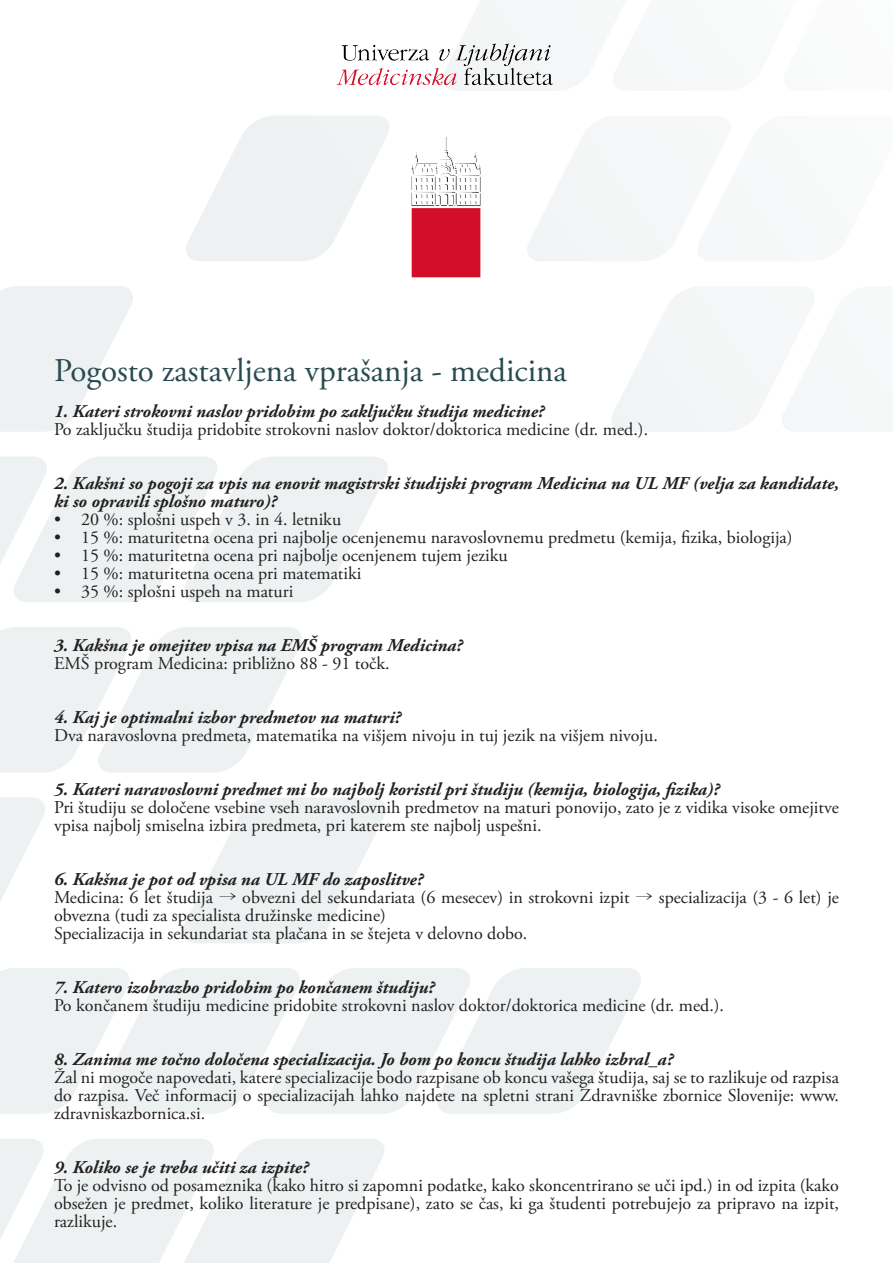
<style>
.page{position:relative;width:893px;height:1263px;background:#fff}
.page>*{position:absolute;margin:0;border:0;box-sizing:border-box;transform-origin:0 0}
.Paragraph{font:33px "Adobe Garamond Pro";color:#284b51}
.Paragraph-2{font:18px/18px "Adobe Garamond Pro";color:#231f20}
.Paragraph-3{font:italic 700 18px/18px "Adobe Garamond Pro";color:#231f20}
.s1{font-family:"Adobe Song Std";font-weight:300}
</style>
<div class="page">
<svg style="left:183px;top:798px;width:203px;height:145px"></svg>
<svg style="left:612px;top:287px;width:220px;height:145px"></svg>
<div style="left:465px;top:0;width:120px;height:90px;background:#f4f6f7"></div>
<svg style="left:562px;top:116px;width:151px;height:145px"></svg>
<svg style="left:186px;top:116px;width:144px;height:145px"></svg>
<svg style="left:0;top:457px;width:388px;height:145px"></svg>
<svg style="left:0;top:286px;width:133px;height:146px"></svg>
<svg style="left:0;top:627px;width:302px;height:146px"></svg>
<svg style="left:0;top:798px;width:45px;height:103px"></svg>
<svg style="left:0;top:1139px;width:384px;height:124px"></svg>
<svg style="left:0;top:968px;width:641px;height:146px"></svg>
<img style="left:330px;top:32px;width:232px;height:246px">
<p class="Paragraph" style="left:54px;top:350px;width:514px">Pogosto zastavljena vprašanja - medicina</p>
<p class="Paragraph-3" style="left:54px;top:402px;width:492px">1. Kateri strokovni naslov pridobim po zaključku študija medicine?</p>
<p class="Paragraph-2" style="left:54px;top:420px;width:596px">Po zaključku študija pridobite strokovni naslov doktor/doktorica medicine (dr. med.).</p>
<p class="Paragraph-3" style="left:54px;top:474px;width:786px">2. Kakšni so pogoji za vpis na enovit magistrski študijski program Medicina na UL MF (velja za kandidate, ki so opravili splošno maturo)?</p>
<p class="Paragraph-2" style="left:54px;top:510px;width:289px">• 20 %: splošni uspeh v 3. in 4. letniku</p>
<p class="Paragraph-2" style="left:54px;top:528px;width:740px">• 15 %: maturitetna ocena pri najbolje ocenjenemu naravoslovnemu predmetu (kemija, fizika, biologija)</p>
<p class="Paragraph-2" style="left:54px;top:546px;width:455px">• 15 %: maturitetna ocena pri najbolje ocenjenem tujem jeziku</p>
<p class="Paragraph-2" style="left:54px;top:564px;width:309px">• 15 %: maturitetna ocena pri matematiki</p>
<p class="Paragraph-2" style="left:54px;top:582px;width:241px">• 35 %: splošni uspeh na maturi</p>
<p class="Paragraph-3" style="left:54px;top:636px;width:410px">3. Kakšna je omejitev vpisa na EMŠ program Medicina?</p>
<p class="Paragraph-2" style="left:54px;top:654px;width:337px">EMŠ program Medicina: približno 88 - 91 točk.</p>
<p class="Paragraph-3" style="left:54px;top:708px;width:348px">4. Kaj je optimalni izbor predmetov na maturi?</p>
<p class="Paragraph-2" style="left:54px;top:726px;width:605px">Dva naravoslovna predmeta, matematika na višjem nivoju in tuj jezik na višjem nivoju.</p>
<p class="Paragraph-3" style="left:54px;top:780px;width:667px">5. Kateri naravoslovni predmet mi bo najbolj koristil pri študiju (kemija, biologija, fizika)?</p>
<p class="Paragraph-2" style="left:54px;top:798px;width:786px">Pri študiju se določene vsebine vseh naravoslovnih predmetov na maturi ponovijo, zato je z vidika visoke omejitve vpisa najbolj smiselna izbira predmeta, pri katerem ste najbolj uspešni.</p>
<p class="Paragraph-3" style="left:54px;top:870px;width:370px">6. Kakšna je pot od vpisa na UL MF do zaposlitve?</p>
<p class="Paragraph-2" style="left:54px;top:888px;width:786px">Medicina: 6 let študija <span class="s1">→</span> obvezni del sekundariata (6 mesecev) in strokovni izpit <span class="s1">→</span> specializacija (3 - 6 let) je obvezna (tudi za specialista družinske medicine)</p>
<p class="Paragraph-2" style="left:54px;top:924px;width:475px">Specializacija in sekundariat sta plačana in se štejeta v delovno dobo.</p>
<p class="Paragraph-3" style="left:54px;top:978px;width:382px">7. Katero izobrazbo pridobim po končanem študiju?</p>
<p class="Paragraph-2" style="left:54px;top:996px;width:672px">Po končanem študiju medicine pridobite strokovni naslov doktor/doktorica medicine (dr. med.).</p>
<p class="Paragraph-3" style="left:54px;top:1050px;width:620px">8. Zanima me točno določena specializacija. Jo bom po koncu študija lahko izbral_a?</p>
<p class="Paragraph-2" style="left:54px;top:1068px;width:786px;text-align:justify">Žal ni mogoče napovedati, katere specializacije bodo razpisane ob koncu vašega študija, saj se to razlikuje od razpisa do razpisa. Več informacij o specializacijah lahko najdete na spletni strani Zdravniške zbornice Slovenije: www. zdravniskazbornica.si.</p>
<p class="Paragraph-3" style="left:54px;top:1158px;width:256px">9. Koliko se je treba učiti za izpite?</p>
<p class="Paragraph-2" style="left:54px;top:1176px;width:787px;text-align:justify">To je odvisno od posameznika (kako hitro si zapomni podatke, kako skoncentrirano se uči ipd.) in od izpita (kako obsežen je predmet, koliko literature je predpisane), zato se čas, ki ga študenti potrebujejo za pripravo na izpit, razlikuje.</p>
</div>
